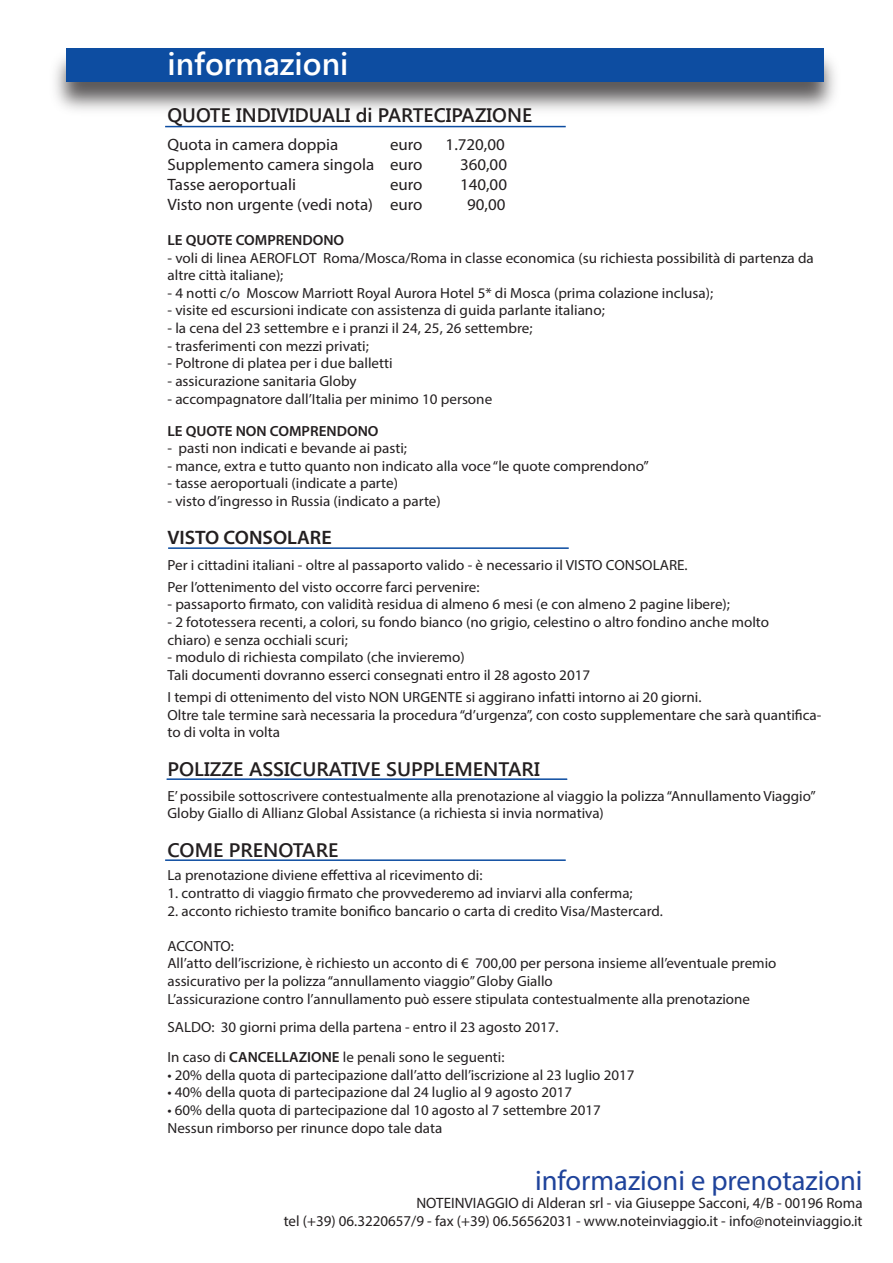
<style>
.page{position:relative;width:893px;height:1263px;background:#fff}
.page>*{position:absolute;margin:0;border:0;box-sizing:border-box;transform-origin:0 0}
.t1{font:600 31.5px "Segoe UI";color:#fff}
.t2{font:28.5px "Myriad Pro";color:#1f439b}
.t3{font:600 19.5px "Segoe UI";color:#231f20}
.t4{font:600 19.5px "Myriad Pro";color:#231f20}
.t5{font:16.5px "Myriad Pro";color:#231f20}
.t6{font:15px/18px "Myriad Pro";color:#231f20;text-align:right}
.t7{font:14.7px/17.5px "Myriad Pro";color:#231f20}
.t8{font:600 14.7px "Myriad Pro";color:#231f20}
.s1{font-weight:600}
</style>
<div class="page">
<img style="left:55px;top:48px;width:780px;height:63px">
<div style="left:66px;top:49px;width:757px;height:33px;background:#0d4da1"></div>
<hr style="left:165px;top:126px;width:401px;height:1px;background:#0d4da1">
<hr style="left:168px;top:547px;width:401px;height:2px;background:#0d4da1">
<hr style="left:167px;top:778px;width:400px;height:2px;background:#0d4da1">
<hr style="left:165px;top:859px;width:401px;height:2px;background:#0d4da1">
<h1 class="t1" style="left:168px;top:41px;width:182px">informazioni</h1>
<h3 class="t3" style="left:168px;top:101px;width:366px">QUOTE INDIVIDUALI di PARTECIPAZIONE</h3>
<p class="t5" style="left:168px;top:135px;width:172px">Quota in camera doppia</p>
<p class="t5" style="left:390px;top:135px;width:34px">euro</p>
<p class="t5" style="left:446px;top:135px;width:61px">1.720,00</p>
<p class="t5" style="left:168px;top:154px;width:257px">Supplemento camera singola euro</p>
<p class="t5" style="left:460px;top:154px;width:49px">360,00</p>
<p class="t5" style="left:168px;top:174px;width:130px">Tasse aeroportuali</p>
<p class="t5" style="left:390px;top:174px;width:34px">euro</p>
<p class="t5" style="left:460px;top:174px;width:49px">140,00</p>
<p class="t5" style="left:168px;top:194px;width:257px">Visto non urgente (vedi nota) euro</p>
<p class="t5" style="left:467px;top:194px;width:40px">90,00</p>
<p class="t8" style="left:168px;top:231px;width:178px">LE QUOTE COMPRENDONO</p>
<p class="t7" style="left:168px;top:249px;width:648px">- voli di linea AEROFLOT Roma/Mosca/Roma in classe economica (su richiesta possibilità di partenza da altre città italiane);</p>
<p class="t7" style="left:168px;top:284px;width:547px">- 4 notti c/o Moscow Marriott Royal Aurora Hotel 5* di Mosca (prima colazione inclusa);</p>
<p class="t7" style="left:168px;top:301px;width:439px">- visite ed escursioni indicate con assistenza di guida parlante italiano;</p>
<p class="t7" style="left:168px;top:319px;width:367px">- la cena del 23 settembre e i pranzi il 24, 25, 26 settembre;</p>
<p class="t7" style="left:168px;top:337px;width:203px">- trasferimenti con mezzi privati;</p>
<p class="t7" style="left:168px;top:354px;width:227px">- Poltrone di platea per i due balletti</p>
<p class="t7" style="left:168px;top:372px;width:191px">- assicurazione sanitaria Globy</p>
<p class="t7" style="left:168px;top:390px;width:326px">- accompagnatore dall’Italia per minimo 10 persone</p>
<p class="t8" style="left:168px;top:421px;width:213px">LE QUOTE NON COMPRENDONO</p>
<p class="t7" style="left:168px;top:439px;width:241px">- pasti non indicati e bevande ai pasti;</p>
<p class="t7" style="left:168px;top:457px;width:483px">- mance, extra e tutto quanto non indicato alla voce “le quote comprendono”</p>
<p class="t7" style="left:168px;top:474px;width:232px">- tasse aeroportuali (indicate a parte)</p>
<p class="t7" style="left:168px;top:492px;width:275px">- visto d’ingresso in Russia (indicato a parte)</p>
<h3 class="t4" style="left:168px;top:525px;width:166px">VISTO CONSOLARE</h3>
<p class="t7" style="left:168px;top:553px;width:522px;line-height:22px">Per i cittadini italiani - oltre al passaporto valido - è necessario il VISTO CONSOLARE.<br>Per l’ottenimento del visto occorre farci pervenire:</p>
<p class="t7" style="left:168px;top:595px;width:564px">- passaporto firmato, con validità residua di almeno 6 mesi (e con almeno 2 pagine libere);</p>
<p class="t7" style="left:168px;top:613px;width:603px">- 2 fototessera recenti, a colori, su fondo bianco (no grigio, celestino o altro fondino anche molto chiaro) e senza occhiali scuri;</p>
<p class="t7" style="left:168px;top:648px;width:424px">- modulo di richiesta compilato (che invieremo)<br>Tali documenti dovranno esserci consegnati entro il 28 agosto 2017</p>
<p class="t7" style="left:168px;top:688px;width:655px">I tempi di ottenimento del visto NON URGENTE si aggirano infatti intorno ai 20 giorni.<br>Oltre tale termine sarà necessaria la procedura “d’urgenza”, con costo supplementare che sarà quantifica&shy;to di volta in volta</p>
<h3 class="t3" style="left:168px;top:755px;width:374px">POLIZZE ASSICURATIVE SUPPLEMENTARI</h3>
<p class="t7" style="left:168px;top:787px;width:650px">E’ possibile sottoscrivere contestualmente alla prenotazione al viaggio la polizza “Annullamento Viaggio”<br>Globy Giallo di Allianz Global Assistance (a richiesta si invia normativa)</p>
<h3 class="t3" style="left:168px;top:836px;width:172px">COME PRENOTARE</h3>
<p class="t7" style="left:168px;top:866px;width:317px">La prenotazione diviene effettiva al ricevimento di:</p>
<p class="t7" style="left:168px;top:884px;width:467px">1. contratto di viaggio firmato che provvederemo ad inviarvi alla conferma;</p>
<p class="t7" style="left:168px;top:902px;width:497px">2. acconto richiesto tramite bonifico bancario o carta di credito Visa/Mastercard.</p>
<p class="t7" style="left:168px;top:937px;width:610px">ACCONTO:<br>All’atto dell’iscrizione, è richiesto un acconto di € 700,00 per persona insieme all’eventuale premio assicurativo per la polizza “annullamento viaggio” Globy Giallo<br>L’assicurazione contro l’annullamento può essere stipulata contestualmente alla prenotazione</p>
<p class="t7" style="left:168px;top:1012px;width:393px;line-height:30.2px">SALDO: 30 giorni prima della partena - entro il 23 agosto 2017.<br>In caso di <span class="s1">CANCELLAZIONE</span> le penali sono le seguenti:</p>
<p class="t7" style="left:168px;top:1066px;width:468px">• 20% della quota di partecipazione dall’atto dell’iscrizione al 23 luglio 2017</p>
<p class="t7" style="left:168px;top:1083px;width:406px">• 40% della quota di partecipazione dal 24 luglio al 9 agosto 2017</p>
<p class="t7" style="left:168px;top:1101px;width:435px">• 60% della quota di partecipazione dal 10 agosto al 7 settembre 2017<br>Nessun rimborso per rinunce dopo tale data</p>
<h2 class="t2" style="left:535px;top:1163px;width:329px">informazioni e prenotazioni</h2>
<p class="t6" style="left:284px;top:1194px;width:580px">NOTEINVIAGGIO di Alderan srl - via Giuseppe Sacconi, 4/B - 00196 Roma<br>tel (+39) 06.3220657/9 - fax (+39) 06.56562031 - www.noteinviaggio.it - info@noteinviaggio.it</p>
</div>
